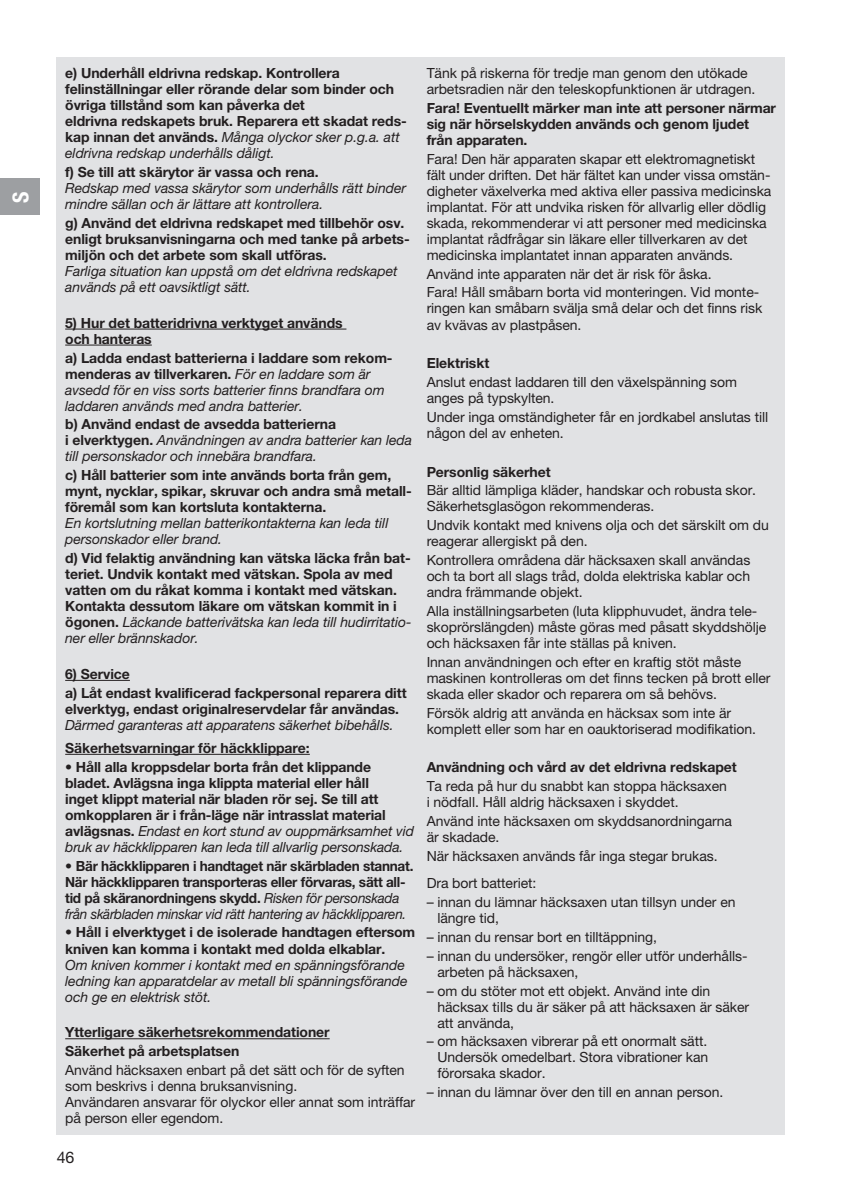
<style>
.page{position:relative;width:842px;height:1191px;background:#fff}
.page>*{position:absolute;margin:0;border:0;box-sizing:border-box;transform-origin:0 0}
.t1{font:22px "GARDENA Pro Bo Cond";color:#fff}
.t2{font:16px "GARDENA Pro";color:#231f20}
.t3{font:14px/16px "GARDENA Pro";letter-spacing:-.005em;color:#231f20}
.t4{font:700 14px/16px "GARDENA Pro";letter-spacing:-.005em;color:#231f20}
.t5{font:italic 14px/16px "GARDENA Pro";letter-spacing:-.005em;color:#231f20}
.s1{font-weight:400;font-style:italic}
.s2{font-weight:700;font-style:normal}
</style>
<div class="page">
<div style="left:57px;top:57px;width:728px;height:1077px;background:#e1e2e4"></div>
<hr style="left:65px;top:329px;width:281px;height:1px;background:#231f20">
<hr style="left:65px;top:345px;width:87px;height:1px;background:#231f20">
<hr style="left:65px;top:680px;width:65px;height:1px;background:#231f20">
<hr style="left:65px;top:754px;width:245px;height:1px;background:#231f20">
<hr style="left:65px;top:1038px;width:265px;height:1px;background:#231f20">
<div style="left:0;top:179px;width:40px;height:36px;background:#9d9fa2"></div>
<h1 class="t1" style="left:7px;top:202px;width:13px;rotate:-90deg">S</h1>
<p class="t4" style="left:65px;top:65px;width:343px">e) Underhåll eldrivna redskap. Kontrollera felinställningar eller rörande delar som binder och övriga tillstånd som kan påverka det<br>eldrivna redskapets bruk. Reparera ett skadat reds&shy;kap innan det används. <span class="s1">Många olyckor sker p.g.a. att eldrivna redskap underhålls dåligt.</span></p>
<p class="t4" style="left:65px;top:164px;width:255px">f) Se till att skärytor är vassa och rena.</p>
<p class="t5" style="left:65px;top:180px;width:342px">Redskap med vassa skärytor som underhålls rätt binder mindre sällan och är lättare att kontrollera.</p>
<p class="t4" style="left:65px;top:214px;width:346px">g) Använd det eldrivna redskapet med tillbehör osv. enligt bruksanvisningarna och med tanke på arbets&shy;miljön och det arbete som skall utföras.</p>
<p class="t5" style="left:65px;top:263px;width:334px">Farliga situation kan uppstå om det eldrivna redskapet används på ett oavsiktligt sätt.</p>
<p class="t4" style="left:65px;top:314px;width:279px">5) Hur det batteridrivna verktyget används och hanteras</p>
<p class="t5" style="left:65px;top:349px;width:329px"><span class="s2">a) Ladda endast batterierna i laddare som rekom&shy;menderas av tillverkaren.</span> För en laddare som är avsedd för en viss sorts batterier finns brandfara om laddaren används med andra batterier.</p>
<p class="t5" style="left:65px;top:416px;width:348px"><span class="s2">b) Använd endast de avsedda batterierna<br>i elverktygen.</span> Användningen av andra batterier kan leda till personskador och innebära brandfara.</p>
<p class="t4" style="left:65px;top:467px;width:348px">c) Håll batterier som inte används borta från gem, mynt, nycklar, spikar, skruvar och andra små metall&shy;föremål som kan kortsluta kontakterna.</p>
<p class="t5" style="left:65px;top:515px;width:325px">En kortslutning mellan batterikontakterna kan leda till personskador eller brand.</p>
<p class="t4" style="left:65px;top:550px;width:348px">d) Vid felaktig användning kan vätska läcka från bat&shy;teriet. Undvik kontakt med vätskan. Spola av med vatten om du råkat komma i kontakt med vätskan.<br>Kontakta dessutom läkare om vätskan kommit in i ögonen. <span class="s1">Läckande batterivätska kan leda till hudirritatio&shy;ner eller brännskador.</span></p>
<p class="t4" style="left:65px;top:664px;width:343px;line-height:18.8px">6) Service<br>a) Låt endast kvalificerad fackpersonal reparera ditt</p>
<p class="t4" style="left:65px;top:700px;width:335px">elverktyg, endast originalreservdelar får användas.</p>
<p class="t5" style="left:65px;top:716px;width:330px">Därmed garanteras att apparatens säkerhet bibehålls.</p>
<p class="t4" style="left:65px;top:739px;width:246px">Säkerhetsvarningar för häckklippare:</p>
<p class="t4" style="left:65px;top:758px;width:350px">• Håll alla kroppsdelar borta från det klippande bladet. Avlägsna inga klippta material eller håll<br>inget klippt material när bladen rör sej. Se till att omkopplaren är i från-läge när intrasslat material avlägsnas. <span class="s1">Endast en kort stund av ouppmärksamhet vid bruk av häckklipparen kan leda till allvarlig personskada.</span></p>
<p class="t4" style="left:65px;top:857px;width:350px">• Bär häckklipparen i handtaget när skärbladen stannat.<br>När häckklipparen transporteras eller förvaras, sätt all&shy;tid på skäranordningens skydd. <span class="s1">Risken för personskada från skärbladen minskar vid rätt hantering av häckklipparen.</span></p>
<p class="t4" style="left:65px;top:924px;width:352px">• Håll i elverktyget i de isolerade handtagen eftersom kniven kan komma i kontakt med dolda elkablar.</p>
<p class="t5" style="left:65px;top:956px;width:344px">Om kniven kommer i kontakt med en spänningsförande ledning kan apparatdelar av metall bli spänningsförande och ge en elektrisk stöt.</p>
<p class="t4" style="left:65px;top:1022px;width:266px;line-height:18.8px">Ytterligare säkerhetsrekommendationer<br>Säkerhet på arbetsplatsen</p>
<p class="t3" style="left:65px;top:1061px;width:352px">Använd häcksaxen enbart på det sätt och för de syften som beskrivs i denna bruksanvisning.<br>Användaren ansvarar för olyckor eller annat som inträffar på person eller egendom.</p>
<p class="t2" style="left:57px;top:1147px;width:19px">46</p>
<p class="t3" style="left:427px;top:65px;width:330px">Tänk på riskerna för tredje man genom den utökade arbetsradien när den teleskopfunktionen är utdragen.</p>
<p class="t4" style="left:427px;top:100px;width:351px">Fara! Eventuellt märker man inte att personer närmar sig när hörselskydden används och genom ljudet från apparaten.</p>
<p class="t3" style="left:427px;top:151px;width:346px">Fara! Den här apparaten skapar ett elektromagnetiskt fält under driften. Det här fältet kan under vissa omstän&shy;digheter växelverka med aktiva eller passiva medicinska implantat. För att undvika risken för allvarlig eller dödlig skada, rekommenderar vi att personer med medicinska implantat rådfrågar sin läkare eller tillverkaren av det medicinska implantatet innan apparaten används.</p>
<p class="t3" style="left:427px;top:264px;width:334px;line-height:18.8px">Använd inte apparaten när det är risk för åska.<br>Fara! Håll småbarn borta vid monteringen. Vid monte-</p>
<p class="t3" style="left:427px;top:300px;width:337px">ringen kan småbarn svälja små delar och det finns risk av kvävas av plastpåsen.</p>
<p class="t4" style="left:427px;top:355px;width:64px">Elektriskt</p>
<p class="t3" style="left:427px;top:374px;width:312px">Anslut endast laddaren till den växelspänning som anges på typskylten.</p>
<p class="t3" style="left:427px;top:409px;width:343px">Under inga omständigheter får en jordkabel anslutas till någon del av enheten.</p>
<p class="t4" style="left:427px;top:463px;width:126px">Personlig säkerhet</p>
<p class="t3" style="left:427px;top:482px;width:331px">Bär alltid lämpliga kläder, handskar och robusta skor.<br>Säkerhetsglasögon rekommenderas.</p>
<p class="t3" style="left:427px;top:517px;width:344px">Undvik kontakt med knivens olja och det särskilt om du reagerar allergiskt på den.</p>
<p class="t3" style="left:427px;top:552px;width:325px;text-align:justify">Kontrollera områdena där häcksaxen skall användas och ta bort all slags tråd, dolda elektriska kablar och andra främmande objekt.</p>
<p class="t3" style="left:427px;top:603px;width:341px">Alla inställningsarbeten (luta klipphuvudet, ändra tele&shy;skoprörslängden) måste göras med påsatt skyddshölje och häcksaxen får inte ställas på kniven.</p>
<p class="t3" style="left:427px;top:653px;width:345px">Innan användningen och efter en kraftig stöt måste maskinen kontrolleras om det finns tecken på brott eller skada eller skador och reparera om så behövs.</p>
<p class="t3" style="left:427px;top:704px;width:331px">Försök aldrig att använda en häcksax som inte är komplett eller som har en oauktoriserad modifikation.</p>
<p class="t4" style="left:427px;top:759px;width:312px">Användning och vård av det eldrivna redskapet</p>
<p class="t3" style="left:427px;top:778px;width:302px">Ta reda på hur du snabbt kan stoppa häcksaxen i nödfall. Håll aldrig häcksaxen i skyddet.</p>
<p class="t3" style="left:427px;top:813px;width:307px">Använd inte häcksaxen om skyddsanordningarna är skadade.</p>
<p class="t3" style="left:427px;top:842px;width:292px;line-height:27.4px">När häcksaxen används får inga stegar brukas.<br>Dra bort batteriet:</p>
<p class="t3" style="left:437px;top:894px;width:300px;text-indent:-11px">– innan du lämnar häcksaxen utan tillsyn under en längre tid,</p>
<p class="t3" style="left:427px;top:928px;width:232px">– innan du rensar bort en tilltäppning,</p>
<p class="t3" style="left:437px;top:947px;width:310px;text-indent:-11px">– innan du undersöker, rengör eller utför underhålls&shy;arbeten på häcksaxen,</p>
<p class="t3" style="left:437px;top:982px;width:313px;text-indent:-11px">– om du stöter mot ett objekt. Använd inte din häcksax tills du är säker på att häcksaxen är säker att använda,</p>
<p class="t3" style="left:437px;top:1033px;width:272px;text-align:justify;text-indent:-11px">– om häcksaxen vibrerar på ett onormalt sätt.<br>Undersök omedelbart. Stora vibrationer kan förorsaka skador.</p>
<p class="t3" style="left:427px;top:1084px;width:298px">– innan du lämnar över den till en annan person.</p>
</div>
